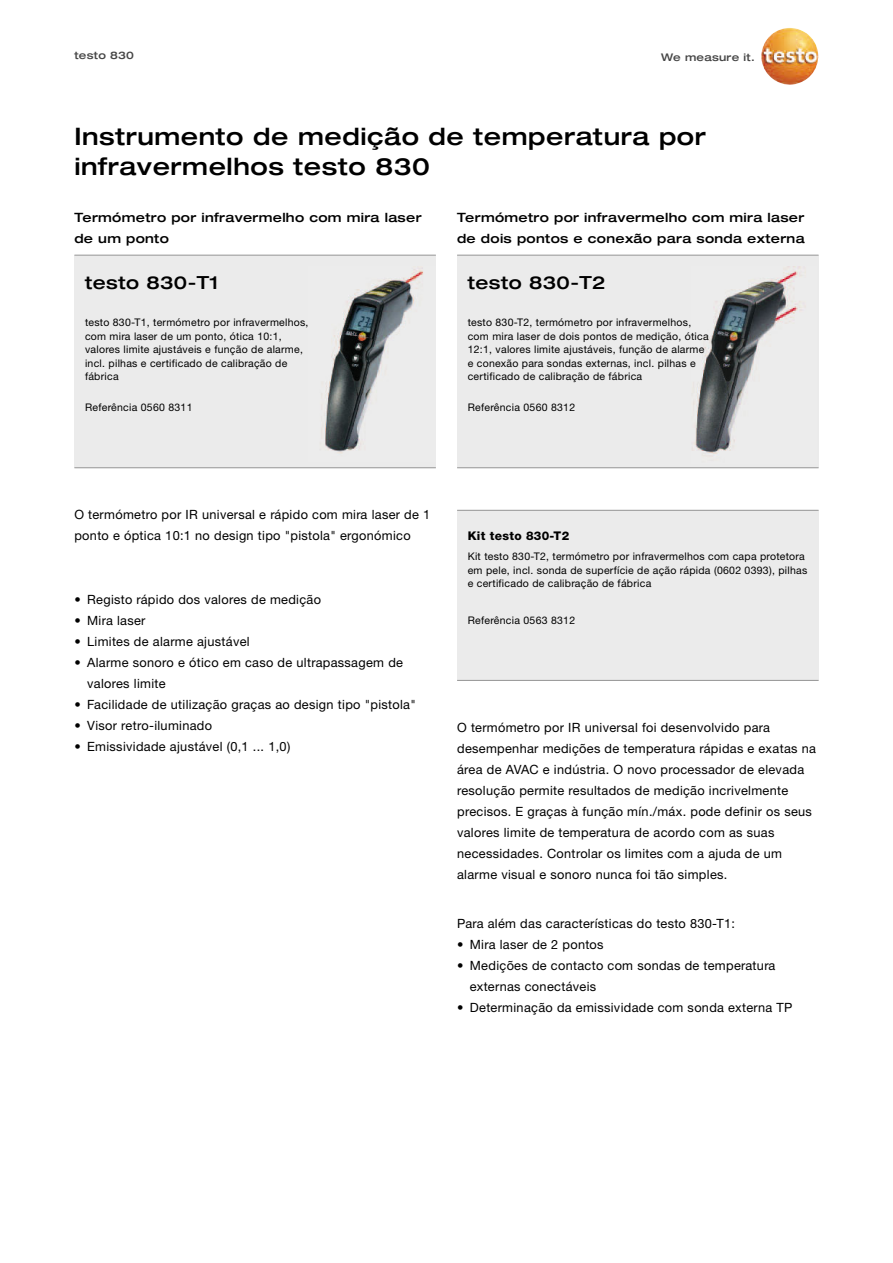
<style>
.page{position:relative;width:893px;height:1263px;background:#fff}
.page>*{position:absolute;margin:0;border:0;box-sizing:border-box;transform-origin:0 0}
.t1{font:500 expanded 24px/30px "Helvetica Neue LT Com";letter-spacing:.025em;color:#000}
.t2{font:500 expanded 18px "Helvetica Neue LT Com";letter-spacing:.025em;color:#000}
.t3{font:12.75px/21px "Helvetica Neue LTW1 G";letter-spacing:.025em;color:#000}
.t4{font:500 expanded 12.75px/21px "Helvetica Neue LT Com";letter-spacing:.025em;color:#000}
.t5{font:800 12px "Helvetica Neue LTW1 G";letter-spacing:.025em;color:#000}
.t6{font:10.5px/13.5px "Helvetica Neue LTW1 G";letter-spacing:.025em;color:#000}
.t7{font:500 expanded 10.5px "Helvetica Neue LT Com";letter-spacing:.025em;color:#464646}
</style>
<div class="page">
<div style="left:74px;top:255px;width:362px;height:213px;background:#ebebeb"></div>
<div style="left:457px;top:255px;width:362px;height:213px;background:#ebebeb"></div>
<hr style="left:74px;top:467px;width:362px;height:1px;background:#959595">
<hr style="left:457px;top:467px;width:362px;height:1px;background:#959595">
<img style="left:325px;top:268px;width:98px;height:185px">
<img style="left:692px;top:266px;width:110px;height:188px">
<img style="left:761px;top:28px;width:57px;height:57px">
<div style="left:457px;top:510px;width:362px;height:170px;background:#ebebeb"></div>
<hr style="left:457px;top:510px;width:362px;height:1px;background:#959595">
<hr style="left:457px;top:680px;width:362px;height:1px;background:#959595">
<hr style="left:74px;top:255px;width:362px;height:1px;background:#959595">
<hr style="left:457px;top:255px;width:362px;height:1px;background:#959595">
<p class="t7" style="left:74px;top:52px;width:61px">testo 830</p>
<p class="t7" style="left:661px;top:53px;width:95px">We measure it.</p>
<p class="t1" style="left:74px;top:125px;width:633px">Instrumento de medição de temperatura por infravermelhos testo 830</p>
<p class="t4" style="left:74px;top:208px;width:349px">Termómetro por infravermelho com mira laser de um ponto</p>
<p class="t4" style="left:457px;top:208px;width:349px">Termómetro por infravermelho com mira laser de dois pontos e conexão para sonda externa</p>
<p class="t2" style="left:85px;top:276px;width:135px">testo 830-T1</p>
<p class="t2" style="left:468px;top:276px;width:139px">testo 830-T2</p>
<p class="t6" style="left:85px;top:317px;width:225px">testo 830-T1, termómetro por infravermelhos, com mira laser de um ponto, ótica 10:1, valores limite ajustáveis e função de alarme, incl. pilhas e certificado de calibração de fábrica</p>
<p class="t6" style="left:468px;top:317px;width:243px">testo 830-T2, termómetro por infravermelhos, com mira laser de dois pontos de medição, ótica 12:1, valores limite ajustáveis, função de alarme e conexão para sondas externas, incl. pilhas e certificado de calibração de fábrica</p>
<p class="t6" style="left:85px;top:402px;width:109px">Referência 0560 8311</p>
<p class="t6" style="left:468px;top:402px;width:109px">Referência 0560 8312</p>
<p class="t3" style="left:74px;top:506px;width:357px">O termómetro por IR universal e rápido com mira laser de 1 ponto e óptica 10:1 no design tipo "pistola" ergonómico</p>
<p class="t3" style="left:74px;top:591px;width:248px">• Registo rápido dos valores de medição</p>
<p class="t3" style="left:74px;top:612px;width:73px">• Mira laser</p>
<p class="t3" style="left:74px;top:633px;width:177px">• Limites de alarme ajustável</p>
<p class="t3" style="left:87px;top:654px;width:317px;text-indent:-13px">• Alarme sonoro e ótico em caso de ultrapassagem de valores limite</p>
<p class="t3" style="left:74px;top:696px;width:343px">• Facilidade de utilização graças ao design tipo "pistola"</p>
<p class="t3" style="left:74px;top:717px;width:139px">• Visor retro-iluminado</p>
<p class="t3" style="left:74px;top:738px;width:217px">• Emissividade ajustável (0,1 ... 1,0)</p>
<p class="t5" style="left:468px;top:531px;width:103px">Kit testo 830-T2</p>
<p class="t6" style="left:468px;top:551px;width:341px">Kit testo 830-T2, termómetro por infravermelhos com capa protetora em pele, incl. sonda de superfície de ação rápida (0602 0393), pilhas e certificado de calibração de fábrica</p>
<p class="t6" style="left:468px;top:614px;width:109px">Referência 0563 8312</p>
<p class="t3" style="left:457px;top:718px;width:360px">O termómetro por IR universal foi desenvolvido para desempenhar medições de temperatura rápidas e exatas na área de AVAC e indústria. O novo processador de elevada resolução permite resultados de medição incrivelmente precisos. E graças à função mín./máx. pode definir os seus valores limite de temperatura de acordo com as suas necessidades. Controlar os limites com a ajuda de um alarme visual e sonoro nunca foi tão simples.</p>
<p class="t3" style="left:457px;top:914px;width:279px">Para além das características do testo 830-T1:</p>
<p class="t3" style="left:457px;top:935px;width:148px">• Mira laser de 2 pontos</p>
<p class="t3" style="left:470px;top:956px;width:307px;text-indent:-13px">• Medições de contacto com sondas de temperatura externas conectáveis</p>
<p class="t3" style="left:457px;top:998px;width:337px">• Determinação da emissividade com sonda externa TP</p>
</div>
